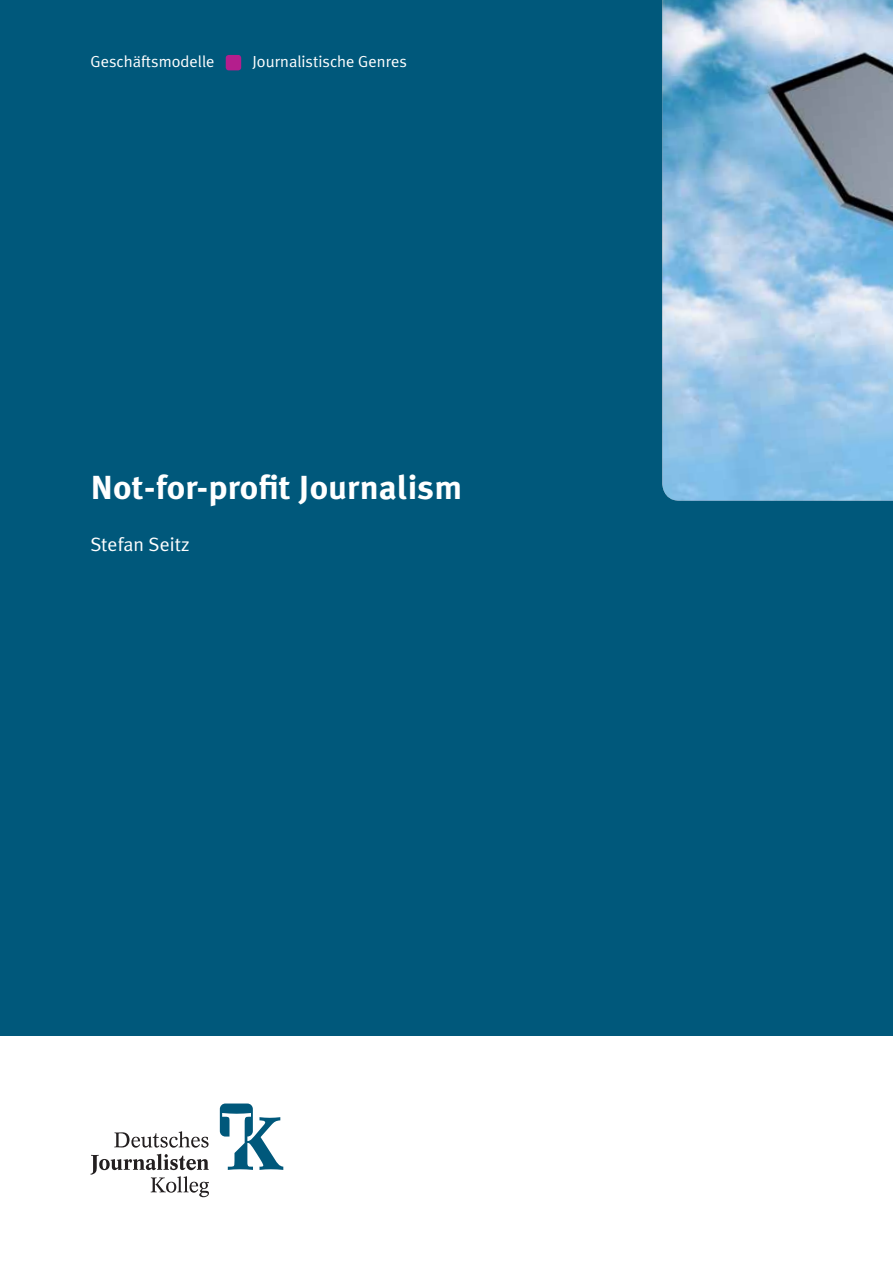
<style>
.page{position:relative;width:893px;height:1263px;background:#fff}
.page>*{position:absolute;margin:0;border:0;box-sizing:border-box;transform-origin:0 0}
.t1{font:700 33.3px "Meta Plus";letter-spacing:.005em;color:#fff;scale:1.05 1}
.t2{font:19.2px "Meta Plus Normal";color:#fff}
.t3{font:16.05px "Meta Plus Normal";color:#fff}
</style>
<div class="page">
<div style="left:0;top:0;width:893px;height:1035px;background:#00587b"></div>
<img style="left:662px;top:0;width:231px;height:501px">
<div style="left:226px;top:55px;width:15px;height:15px;background:#b41e8d;border-radius:3px"></div>
<svg style="left:114px;top:1131px;width:95px;height:17px"></svg>
<svg style="left:91px;top:1154px;width:118px;height:43px"></svg>
<svg style="left:220px;top:1103px;width:63px;height:67px"></svg>
<p class="t3" style="left:90px;top:52px;width:126px">Geschäftsmodelle</p>
<p class="t3" style="left:252px;top:52px;width:156px">Journalistische Genres</p>
<h1 class="t1" style="left:90px;top:468px;width:355px">Not-for-profit Journalism</h1>
<p class="t2" style="left:90px;top:533px;width:100px">Stefan Seitz</p>
</div>
